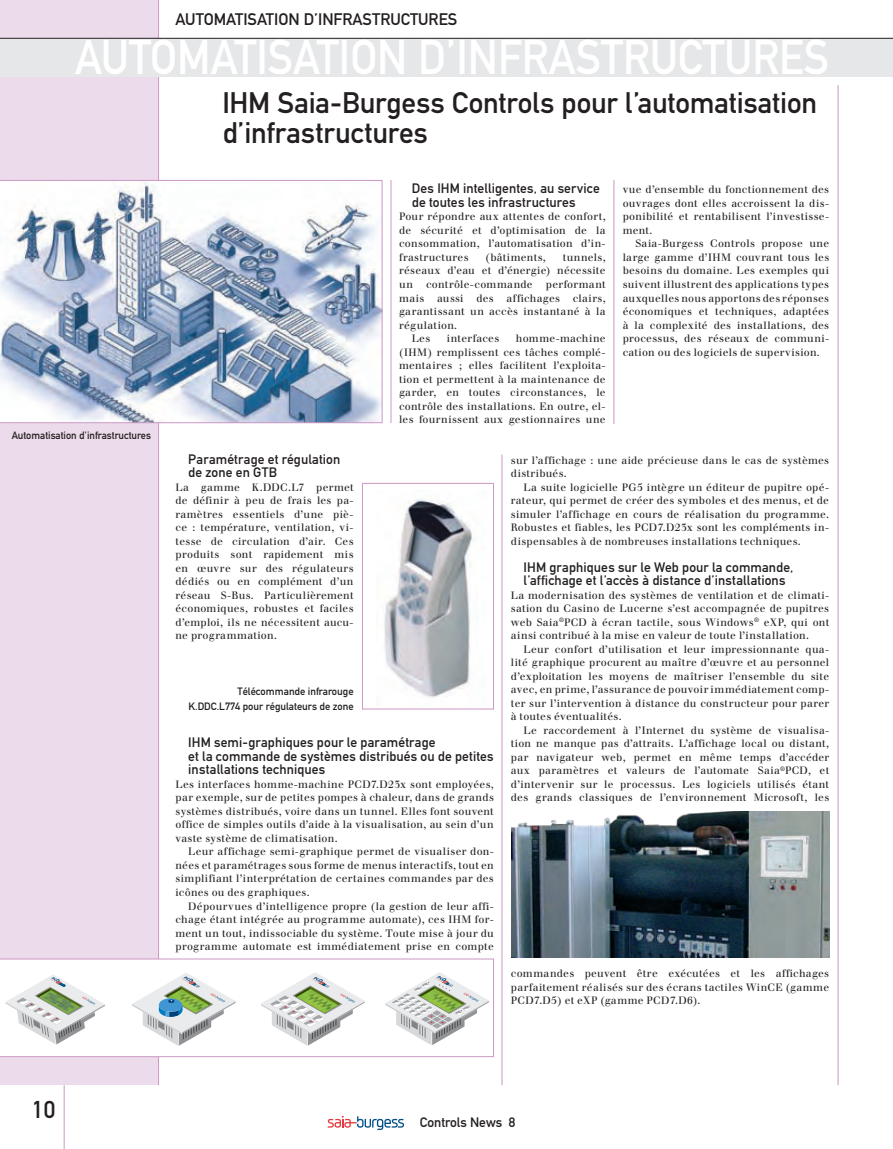
<style>
.page{position:relative;width:893px;height:1149px;background:#fff}
.page>*{position:absolute;margin:0;border:0;box-sizing:border-box;transform-origin:0 0}
.t1{font:48px "DIN Mittelschrift";color:#fff;scale:.92 1}
.t2{font:29.25px/30px "DIN Mittelschrift";letter-spacing:-.005em;color:#231f20}
.t3{font:24px "DIN Mittelschrift";color:#231f20}
.t4{font:16.5px "DIN Mittelschrift";color:#231f20}
.t5{font:13.5px/13.5px "DIN Mittelschrift";letter-spacing:.01em;color:#231f20}
.t6{font:10.5px/13.5px "Walbaum";letter-spacing:.025em;color:#231f20;text-align:justify}
.t7{font:10.5px/15px "DIN Mittelschrift";color:#231f20;text-align:right}
</style>
<div class="page">
<svg style="left:327px;top:1115px;width:77px;height:15px"></svg>
<div style="left:320px;top:1129px;width:38px;height:6px;background:#fff"></div>
<div style="left:0;top:0;width:158px;height:1084px;background:#ecdceb"></div>
<hr style="left:158px;top:0;width:1px;height:1084px;background:#cb97c4">
<hr style="left:391px;top:180px;width:1px;height:243px;background:#cb97c4">
<hr style="left:613px;top:180px;width:1px;height:244px;background:#cb97c4">
<hr style="left:838px;top:85px;width:1px;height:999px;background:#cb97c4">
<hr style="left:502px;top:454px;width:1px;height:630px;background:#cb97c4">
<img style="left:384px;top:499px;width:89px;height:199px">
<div style="left:362px;top:483px;width:132px;height:226px;border:1px solid #cb97c4"></div>
<svg style="left:0;top:958px;width:494px;height:98px"></svg>
<svg style="left:0;top:180px;width:382px;height:243px"></svg>
<img style="left:511px;top:811px;width:318px;height:146px">
<div style="left:0;top:38px;width:893px;height:39px;background:#e6e7e9"></div>
<hr style="left:0;top:38px;width:893px;height:1px;background:#231f20">
<hr style="left:64px;top:1084px;width:1px;height:64px;background:#cb97c4">
<h3 class="t4" style="left:176px;top:10px;width:283px">AUTOMATISATION D’INFRASTRUCTURES</h3>
<h1 class="t1" style="left:75px;top:29px;width:821px">AUTOMATISATION D’INFRASTRUCTURES</h1>
<h2 class="t2" style="left:222px;top:88px;width:596px">IHM Saia-Burgess Controls pour l’automatisation d’infrastructures</h2>
<p class="t7" style="left:12px;top:427px;width:141px">Automatisation d'infrastructures</p>
<p class="t5" style="left:412px;top:182px;width:189px">Des IHM intelligentes, au service de toutes les infrastructures</p>
<p class="t6" style="left:399px;top:210px;width:208px">Pour répondre aux attentes de confort, de sécurité et d’optimisation de la consommation, l’automatisation d’in&shy;frastructures</p>
<p class="t6" style="left:485px;top:250px;width:62px">(bâtiments,</p>
<p class="t6" style="left:399px;top:250px;width:208px;text-indent:164px">tunnels, réseaux d’eau et d’énergie) nécessite un</p>
<p class="t6" style="left:426px;top:277px;width:108px">contrôle-commande</p>
<p class="t6" style="left:546px;top:277px;width:61px">performant</p>
<p class="t6" style="left:399px;top:291px;width:208px">mais aussi des affichages clairs,</p>
<p class="t6" style="left:399px;top:304px;width:208px">garantissant un accès instantané à la</p>
<p class="t6" style="left:399px;top:318px;width:60px">régulation.</p>
<p class="t6" style="left:412px;top:331px;width:20px">Les</p>
<p class="t6" style="left:447px;top:331px;width:54px">interfaces</p>
<p class="t6" style="left:399px;top:331px;width:208px;text-indent:117px">homme-machine (IHM) remplissent ces tâches complé&shy;mentaires ; elles facilitent l’exploita&shy;tion et permettent à la maintenance de garder, en toutes circonstances, le contrôle des installations. En outre, el&shy;les fournissent aux gestionnaires une</p>
<p class="t6" style="left:623px;top:183px;width:208px">vue d’ensemble du fonctionnement des ouvrages dont elles accroissent la dis&shy;ponibilité et rentabilisent l’investisse&shy;ment.</p>
<p class="t6" style="left:623px;top:237px;width:208px;text-indent:13px">Saia-Burgess Controls propose une large gamme d’IHM couvrant tous les besoins du domaine. Les exemples qui suivent illustrent des applications types auxquelles nous apportons des réponses économiques et techniques, adaptées à la complexité des installations, des processus, des réseaux de communi&shy;cation ou des logiciels de supervision.</p>
<p class="t5" style="left:188px;top:452px;width:154px">Paramétrage et régulation de zone en GTB</p>
<p class="t6" style="left:176px;top:480px;width:180px">La gamme K.DDC.L7 permet de définir à peu de frais les pa&shy;ramètres essentiels d’une piè&shy;ce : température, ventilation, vi&shy;tesse de circulation d’air. Ces produits sont rapidement mis en œuvre sur des régulateurs dédiés ou en complément d’un réseau S-Bus. Particulièrement économiques, robustes et faciles d’emploi, ils ne nécessitent aucu&shy;ne programmation.</p>
<p class="t7" style="left:189px;top:683px;width:166px">Télécommande infrarouge<br>K.DDC.L774 pour régulateurs de zone</p>
<p class="t5" style="left:188px;top:735px;width:307px">IHM semi-graphiques pour le paramétrage<br>et la commande de systèmes distribués ou de petites installations techniques</p>
<p class="t6" style="left:176px;top:777px;width:320px">Les interfaces homme-machine PCD7.D23x sont employées, par exemple, sur de petites pompes à chaleur, dans de grands systèmes distribués, voire dans un tunnel. Elles font souvent office de simples outils d’aide à la visualisation, au sein d’un vaste système de climatisation.</p>
<p class="t6" style="left:176px;top:844px;width:320px;text-indent:13px">Leur affichage semi-graphique permet de visualiser don&shy;nées et paramétrages sous forme de menus interactifs, tout en simplifiant l’interprétation de certaines commandes par des icônes ou des graphiques.</p>
<p class="t6" style="left:176px;top:898px;width:320px;text-indent:13px">Dépourvues d’intelligence propre (la gestion de leur affi&shy;chage étant intégrée au programme automate), ces IHM for&shy;ment un tout, indissociable du système. Toute mise à jour du programme automate est immédiatement prise en compte</p>
<p class="t6" style="left:511px;top:453px;width:320px">sur l’affichage : une aide précieuse dans le cas de systèmes distribués.</p>
<p class="t6" style="left:511px;top:480px;width:320px;text-indent:13px">La suite logicielle PG5 intègre un éditeur de pupitre opé&shy;rateur, qui permet de créer des symboles et des menus, et de simuler l’affichage en cours de réalisation du programme.<br>Robustes et fiables, les PCD7.D23x sont les compléments in&shy;dispensables à de nombreuses installations techniques.</p>
<p class="t5" style="left:524px;top:560px;width:271px">IHM graphiques sur le Web pour la commande, l’affichage et l’accès à distance d’installations</p>
<p class="t6" style="left:511px;top:588px;width:320px">La modernisation des systèmes de ventilation et de climati&shy;sation du Casino de Lucerne s’est accompagnée de pupitres web Saia<sup>®</sup>PCD à écran tactile, sous Windows<sup>®</sup> eXP, qui ont ainsi contribué à la mise en valeur de toute l’installation.</p>
<p class="t6" style="left:511px;top:642px;width:320px;text-indent:13px">Leur confort d’utilisation et leur impressionnante qua&shy;lité graphique procurent au maître d’œuvre et au personnel d’exploitation les moyens de maîtriser l’ensemble du site avec, en prime, l’assurance de pouvoir immédiatement comp&shy;ter sur l’intervention à distance du constructeur pour parer à toutes éventualités.</p>
<p class="t6" style="left:511px;top:723px;width:320px;text-indent:13px">Le raccordement à l’Internet du système de visualisa&shy;tion ne manque pas d’attraits. L’affichage local ou distant, par navigateur web, permet en même temps d’accéder aux paramètres et valeurs de l’automate Saia<sup>®</sup>PCD, et d’intervenir sur le processus. Les logiciels utilisés étant des grands classiques de l’environnement Microsoft, les</p>
<p class="t6" style="left:511px;top:966px;width:320px">commandes peuvent être exécutées et les affichages parfaitement réalisés sur des écrans tactiles WinCE (gamme PCD7.D5) et eXP (gamme PCD7.D6).</p>
<h3 class="t3" style="left:32px;top:1095px;width:25px">1 0</h3>
<p class="t5" style="left:420px;top:1115px;width:97px">Controls News 8</p>
</div>
